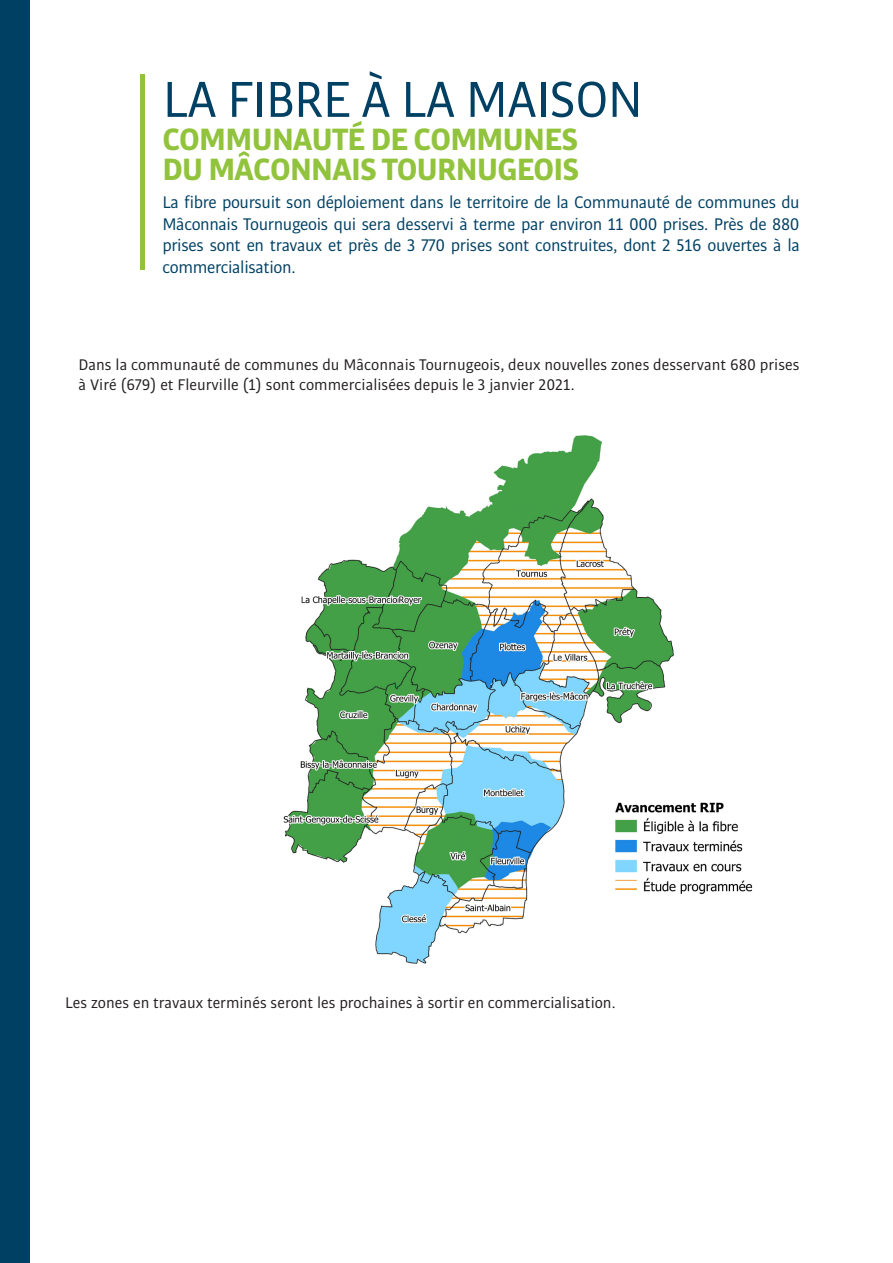
<style>
.page{position:relative;width:893px;height:1263px;background:#fff}
.page>*{position:absolute;margin:0;border:0;box-sizing:border-box;transform-origin:0 0}
.t1{font:54px "Bulo";letter-spacing:-.02em;color:#004063}
.t2{font:700 33px "Bulo";letter-spacing:-.02em;color:#92c33d}
.t3{font:18px/21.6px "Bulo";letter-spacing:-.02em;color:#004063;text-align:justify}
.t4{font:16.5px/19.8px "Bulo";color:#231f20}
</style>
<div class="page">
<hr style="left:141px;top:74px;width:4px;height:196px;background:#92c33d">
<div style="left:0;top:0;width:30px;height:1263px;background:#004063"></div>
<img style="left:283px;top:435px;width:470px;height:529px">
<p class="t1" style="left:162px;top:66px;width:482px">LA FIBRE À LA MAISON</p>
<p class="t2" style="left:162px;top:118px;width:417px">COMMUNAUTÉ DE COMMUNES</p>
<p class="t2" style="left:162px;top:148px;width:418px">DU MÂCONNAIS TOURNUGEOIS</p>
<p class="t3" style="left:162px;top:191px;width:639px">La fibre poursuit son déploiement dans le territoire de la Communauté de communes du Mâconnais Tournugeois qui sera desservi à terme par environ 11 000 prises. Près de 880 prises sont en travaux et près de 3 770 prises sont construites, dont 2 516 ouvertes à la commercialisation.</p>
<p class="t4" style="left:78px;top:355px;width:723px">Dans la communauté de communes du Mâconnais Tournugeois, deux nouvelles zones desservant 680 prises à Viré (679) et Fleurville (1) sont commercialisées depuis le 3 janvier 2021.</p>
<p class="t4" style="left:65px;top:992px;width:552px">Les zones en travaux terminés seront les prochaines à sortir en commercialisation.</p>
</div>
